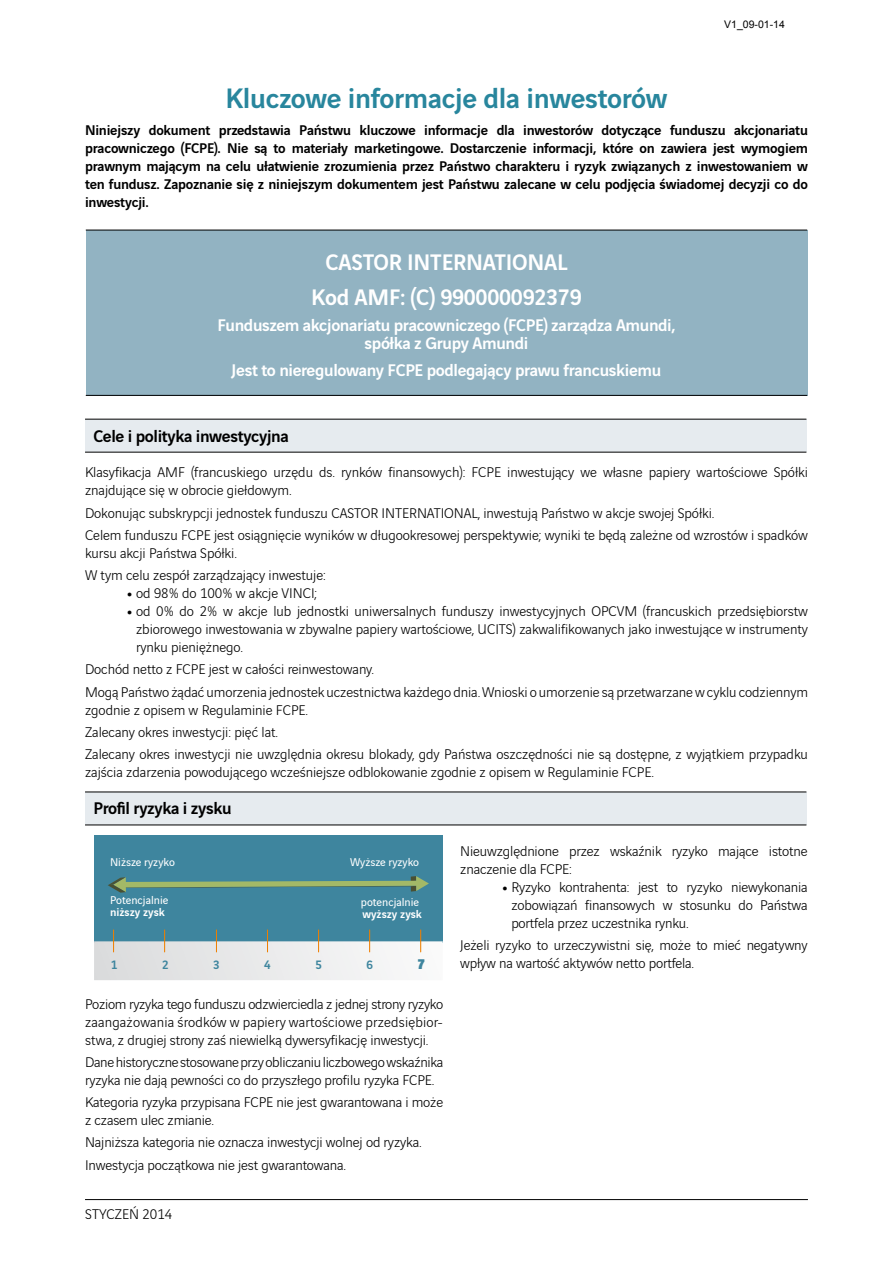
<style>
.page{position:relative;width:893px;height:1263px;background:#fff}
.page>*{position:absolute;margin:0;border:0;box-sizing:border-box;transform-origin:0 0}
.t1{font:500 30px "Vinci Sans";letter-spacing:-.01em;color:#28869d}
.t2{font:500 24px/35px "Vinci Sans";letter-spacing:-.01em;color:#fff;text-align:center}
.t3{font:500 18px/18px "Vinci Sans";letter-spacing:-.02em;color:#fff;text-align:center}
.t4{font:500 18px "Vinci Sans";letter-spacing:-.02em;color:#000}
.t5{font:300 15px/18px "Vinci Sans";letter-spacing:-.005em;color:#000}
.t6{font:500 15px/18px "Vinci Sans";letter-spacing:-.015em;color:#000;text-align:justify}
.t7{font:900 15px "Vinci Sans";color:#3e859e}
.t8{font:500 13.05px "Vinci Sans";color:#3e859e}
.t9{font:12px "Vinci Sans";color:#fff}
.t10{font:500 12px "Vinci Sans";color:#fff}
.t11{font:10.5px "Arial";color:#000}
.s1{font-weight:900}
</style>
<div class="page">
<hr style="left:85px;top:1199px;width:723px;height:1px;background:#000">
<div style="left:86px;top:230px;width:721px;height:165px;background:#92b3c2"></div>
<hr style="left:86px;top:230px;width:721px;height:1px;background:#000">
<hr style="left:86px;top:395px;width:721px;height:1px;background:#000">
<div style="left:85px;top:419px;width:721px;height:33px;background:#e6ebef"></div>
<hr style="left:85px;top:419px;width:721px;height:1px;background:#000">
<hr style="left:85px;top:452px;width:721px;height:1px;background:#000">
<div style="left:85px;top:792px;width:721px;height:33px;background:#e6ebef"></div>
<hr style="left:85px;top:791px;width:721px;height:1px;background:#000">
<hr style="left:85px;top:824px;width:721px;height:1px;background:#000">
<div style="left:94px;top:835px;width:349px;height:108px;background:#3e859e"></div>
<svg style="left:108px;top:876px;width:321px;height:17px"></svg>
<svg style="left:94px;top:930px;width:349px;height:50px"></svg>
<p class="t11" style="left:724px;top:17px;width:62px">V1_09-01-14</p>
<h1 class="t1" style="left:225px;top:75px;width:443px">Kluczowe informacje dla inwestorów</h1>
<p class="t6" style="left:85px;top:119px;width:724px">Niniejszy dokument przedstawia Państwu kluczowe informacje dla inwestorów dotyczące funduszu akcjonariatu pracowniczego (FCPE). Nie są to materiały marketingowe. Dostarczenie informacji, które on zawiera jest wymogiem prawnym mającym na celu ułatwienie zrozumienia przez Państwo charakteru i ryzyk związanych z inwestowaniem w ten fundusz. Zapoznanie się z niniejszym dokumentem jest Państwu zalecane w celu podjęcia świadomej decyzji co do inwestycji.</p>
<h2 class="t2" style="left:311px;top:242px;width:272px">CASTOR INTERNATIONAL<br>Kod AMF: (C) 990000092379</h2>
<p class="t3" style="left:217px;top:315px;width:460px">Funduszem akcjonariatu pracowniczego (FCPE) zarządza Amundi, spółka z Grupy Amundi</p>
<p class="t3" style="left:232px;top:359px;width:431px">Jest to nieregulowany FCPE podlegający prawu francuskiemu</p>
<p class="t4" style="left:94px;top:422px;width:197px">Cele i polityka inwestycyjna</p>
<p class="t5" style="left:85px;top:462px;width:724px">Klasyfikacja AMF (francuskiego urzędu ds. rynków finansowych): FCPE inwestujący we własne papiery wartościowe Spółki znajdujące się w obrocie giełdowym.</p>
<p class="t5" style="left:85px;top:500px;width:724px;line-height:22.2px">Dokonując subskrypcji jednostek funduszu CASTOR INTERNATIONAL, inwestują Państwo w akcje swojej Spółki.<br>Celem funduszu FCPE jest osiągnięcie wyników w długookresowej perspektywie; wyniki te będą zależne od wzrostów i spadków</p>
<p class="t5" style="left:85px;top:540px;width:242px;line-height:22.2px">kursu akcji Państwa Spółki.<br>W tym celu zespół zarządzający inwestuje:</p>
<p class="t5" style="left:128px;top:583px;width:191px"><span class="s1">•</span> od 98% do 100% w akcje VINCI;</p>
<p class="t5" style="left:136px;top:601px;width:673px;text-align:justify;text-indent:-9px"><span class="s1">•</span> od 0% do 2% w akcje lub jednostki uniwersalnych funduszy inwestycyjnych OPCVM (francuskich przedsiębiorstw zbiorowego inwestowania w zbywalne papiery wartościowe, UCITS) zakwalifikowanych jako inwestujące w instrumenty rynku pieniężnego.</p>
<p class="t5" style="left:85px;top:657px;width:724px;line-height:22.2px">Dochód netto z FCPE jest w całości reinwestowany.<br>Mogą Państwo żądać umorzenia jednostek uczestnictwa każdego dnia. Wnioski o umorzenie są przetwarzane w cyklu codziennym</p>
<p class="t5" style="left:85px;top:697px;width:724px;line-height:22.2px">zgodnie z opisem w Regulaminie FCPE.<br>Zalecany okres inwestycji: pięć lat.<br>Zalecany okres inwestycji nie uwzględnia okresu blokady, gdy Państwa oszczędności nie są dostępne, z wyjątkiem przypadku</p>
<p class="t5" style="left:85px;top:762px;width:570px">zajścia zdarzenia powodującego wcześniejsze odblokowanie zgodnie z opisem w Regulaminie FCPE.</p>
<p class="t4" style="left:94px;top:794px;width:140px">Profil ryzyka i zysku</p>
<p class="t9" style="left:110px;top:853px;width:66px">Niższe ryzyko</p>
<p class="t9" style="left:110px;top:891px;width:60px">Potencjalnie</p>
<p class="t10" style="left:110px;top:903px;width:56px">niższy zysk</p>
<p class="t5" style="left:460px;top:840px;width:349px">Nieuwzględnione przez wskaźnik ryzyko mające istotne znaczenie dla FCPE:</p>
<p class="t5" style="left:511px;top:876px;width:298px;text-align:justify;text-indent:-9px"><span class="s1">•</span> Ryzyko kontrahenta: jest to ryzyko niewykonania zobowiązań finansowych w stosunku do Państwa portfela przez uczestnika rynku.</p>
<p class="t5" style="left:460px;top:935px;width:349px">Jeżeli ryzyko to urzeczywistni się, może to mieć negatywny wpływ na wartość aktywów netto portfela.</p>
<p class="t9" style="left:350px;top:853px;width:71px">Wyższe ryzyko</p>
<p class="t9" style="left:361px;top:893px;width:60px">potencjalnie</p>
<p class="t10" style="left:362px;top:905px;width:61px">wyższy zysk</p>
<p class="t8" style="left:111px;top:954px;width:8px">1</p>
<p class="t8" style="left:162px;top:954px;width:8px">2</p>
<p class="t8" style="left:213px;top:954px;width:8px">3</p>
<p class="t8" style="left:264px;top:954px;width:8px">4</p>
<p class="t8" style="left:315px;top:954px;width:8px">5</p>
<p class="t8" style="left:366px;top:954px;width:8px">6</p>
<p class="t7" style="left:417px;top:951px;width:9px">7</p>
<p class="t5" style="left:85px;top:993px;width:360px;text-align:justify">Poziom ryzyka tego funduszu odzwierciedla z jednej strony ryzyko zaangażowania środków w papiery wartościowe przedsiębior&shy;stwa, z drugiej strony zaś niewielką dywersyfikację inwestycji.</p>
<p class="t5" style="left:85px;top:1052px;width:360px">Dane historyczne stosowane przy obliczaniu liczbowego wskaźnika ryzyka nie dają pewności co do przyszłego profilu ryzyka FCPE.</p>
<p class="t5" style="left:85px;top:1092px;width:360px">Kategoria ryzyka przypisana FCPE nie jest gwarantowana i może z czasem ulec zmianie.</p>
<p class="t5" style="left:85px;top:1130px;width:338px;line-height:22.2px">Najniższa kategoria nie oznacza inwestycji wolnej od ryzyka.<br>Inwestycja początkowa nie jest gwarantowana.</p>
<p class="t5" style="left:85px;top:1204px;width:89px">STYCZEŃ 2014</p>
</div>
